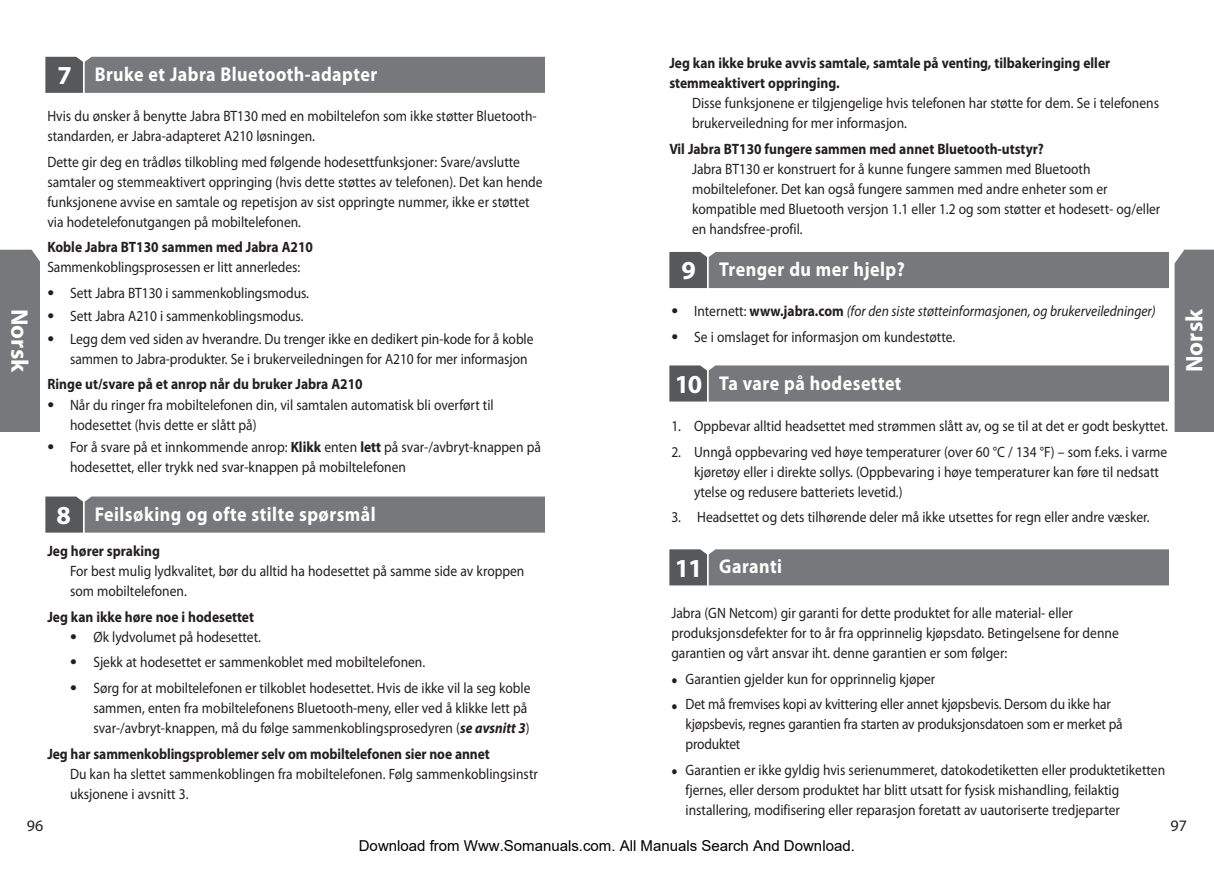
<style>
.page{position:relative;width:1214px;height:874px;background:#fff}
.page>*{position:absolute;margin:0;border:0;box-sizing:border-box;transform-origin:0 0}
.t1{font:700 24px "Myriad Pro";letter-spacing:.005em;color:#fff}
.t2{font:700 20px "Myriad Pro";letter-spacing:.025em;color:#fff;scale:.9 1}
.t3{font:16px "Myriad Pro";color:#231f20}
.t4{font:15px/20px "Myriad Pro";color:#231f20;scale:.9 1}
.t5{font:700 15px/20px "Myriad Pro";color:#231f20;scale:.9 1}
.t6{font:italic 15px "Myriad Pro";color:#231f20;scale:.9 1}
.t7{font:15px "Arial";color:#000}
.s1{font-size:26px}
.s2{font-size:24px}
.s3{font-weight:700}
.s4{font-style:normal;font-size:24px}
.s5{font-style:normal}
.s6{font-weight:700;font-style:normal}
.s7{font-weight:700;font-style:italic}
</style>
<div class="page">
<div style="left:0;top:249px;width:39px;height:182px;background:#76787b"></div>
<div style="left:1174px;top:249px;width:39px;height:182px;background:#76787b"></div>
<svg style="left:45px;top:532px;width:499px;height:1px"></svg>
<svg style="left:45px;top:496px;width:499px;height:36px;background:#76787b"></svg>
<svg style="left:45px;top:57px;width:499px;height:36px;background:#757679"></svg>
<svg style="left:669px;top:252px;width:499px;height:36px;background:#747679"></svg>
<svg style="left:669px;top:401px;width:499px;height:1px"></svg>
<svg style="left:669px;top:365px;width:499px;height:36px;background:#76787b"></svg>
<div style="left:669px;top:549px;width:499px;height:39px;background:linear-gradient(to right,#c0c1c3,#c4c5c8)"></div>
<svg style="left:669px;top:549px;width:499px;height:36px;background:#75777a"></svg>
<p class="t5" style="left:669px;top:53px;width:491px">Jeg kan ikke bruke avvis samtale, samtale på venting, tilbakeringing eller stemmeaktivert oppringing.</p>
<p class="t4" style="left:692px;top:93px;width:520px">Disse funksjonene er tilgjengelige hvis telefonen har støtte for dem. Se i telefonens brukerveiledning for mer informasjon.</p>
<p class="t5" style="left:669px;top:139px;width:417px">Vil Jabra BT130 fungere sammen med annet Bluetooth-utstyr?</p>
<p class="t4" style="left:692px;top:159px;width:522px">Jabra BT130 er konstruert for å kunne fungere sammen med Bluetooth mobiltelefoner. Det kan også fungere sammen med andre enheter som er kompatible med Bluetooth versjon 1.1 eller 1.2 og som støtter et hodesett- og/eller en handsfree-profil.</p>
<h2 class="t2" style="left:57px;top:63px;width:357px"><span class="s1">7</span> Bruke et Jabra Bluetooth-adapter</h2>
<p class="t4" style="left:47px;top:106px;width:545px">Hvis du ønsker å benytte Jabra BT130 med en mobiltelefon som ikke støtter Bluetooth&shy;standarden, er Jabra-adapteret A210 løsningen.</p>
<p class="t4" style="left:47px;top:152px;width:551px">Dette gir deg en trådløs tilkobling med følgende hodesettfunksjoner: Svare/avslutte samtaler og stemmeaktivert oppringing (hvis dette støttes av telefonen). Det kan hende funksjonene avvise en samtale og repetisjon av sist oppringte nummer, ikke er støttet via hodetelefonutgangen på mobiltelefonen.</p>
<p class="t5" style="left:47px;top:237px;width:296px">Koble Jabra BT130 sammen med Jabra A210</p>
<p class="t4" style="left:47px;top:257px;width:282px">Sammenkoblingsprosessen er litt annerledes:</p>
<p class="t4" style="left:47px;top:283px;width:292px"><span class="s2">•</span> Sett Jabra BT130 i sammenkoblingsmodus.</p>
<p class="t4" style="left:47px;top:306px;width:286px"><span class="s2">•</span> Sett Jabra A210 i sammenkoblingsmodus.</p>
<p class="t4" style="left:70px;top:329px;width:516px;text-indent:-23px"><span class="s2">•</span> Legg dem ved siden av hverandre. Du trenger ikke en dedikert pin-kode for å koble sammen to Jabra-produkter. Se i brukerveiledningen for A210 for mer informasjon</p>
<p class="t5" style="left:47px;top:374px;width:352px">Ringe ut/svare på et anrop når du bruker Jabra A210</p>
<p class="t4" style="left:70px;top:394px;width:472px;text-indent:-23px"><span class="s2">•</span> Når du ringer fra mobiltelefonen din, vil samtalen automatisk bli overført til hodesettet (hvis dette er slått på)</p>
<p class="t4" style="left:70px;top:437px;width:524px;text-indent:-23px"><span class="s2">•</span> For å svare på et innkommende anrop: <span class="s3">Klikk</span> enten <span class="s3">lett</span> på svar-/avbryt-knappen på hodesettet, eller trykk ned svar-knappen på mobiltelefonen</p>
<h2 class="t2" style="left:681px;top:258px;width:250px"><span class="s1">9</span> Trenger du mer hjelp?</h2>
<p class="t6" style="left:671px;top:302px;width:539px"><span class="s4">•</span> <span class="s5">Internett:</span> <span class="s6">www.jabra.com</span> (for den siste støtteinformasjonen, og brukerveiledninger)</p>
<p class="t4" style="left:671px;top:327px;width:317px"><span class="s2">•</span> Se i omslaget for informasjon om kundestøtte.</p>
<h2 class="t2" style="left:674px;top:372px;width:253px"><span class="s1">10</span> Ta vare på hodesettet</h2>
<p class="t4" style="left:671px;top:416px;width:553px">1. Oppbevar alltid headsettet med strømmen slått av, og se til at det er godt beskyttet.</p>
<p class="t4" style="left:694px;top:441px;width:527px;text-indent:-23px">2. Unngå oppbevaring ved høye temperaturer (over 60 °C / 134 °F) – som f.eks. i varme kjøretøy eller i direkte sollys. (Oppbevaring i høye temperaturer kan føre til nedsatt ytelse og redusere batteriets levetid.)</p>
<p class="t4" style="left:671px;top:507px;width:533px">3. Headsettet og dets tilhørende deler må ikke utsettes for regn eller andre væsker.</p>
<h1 class="t1" style="left:1180px;top:372px;width:65px;rotate:-90deg">Norsk</h1>
<h1 class="t1" style="left:33px;top:308px;width:65px;rotate:90deg">Norsk</h1>
<h2 class="t2" style="left:57px;top:503px;width:356px"><span class="s1">8</span> Feilsøking og ofte stilte spørsmål</h2>
<p class="t5" style="left:47px;top:541px;width:127px">Jeg hører spraking</p>
<p class="t4" style="left:70px;top:561px;width:506px">For best mulig lydkvalitet, bør du alltid ha hodesettet på samme side av kroppen som mobiltelefonen.</p>
<p class="t5" style="left:47px;top:606px;width:231px">Jeg kan ikke høre noe i hodesettet</p>
<p class="t4" style="left:70px;top:626px;width:213px"><span class="s2">•</span> Øk lydvolumet på hodesettet.</p>
<p class="t4" style="left:70px;top:652px;width:396px"><span class="s2">•</span> Sjekk at hodesettet er sammenkoblet med mobiltelefonen.</p>
<p class="t4" style="left:93px;top:678px;width:487px;text-indent:-23px"><span class="s2">•</span> Sørg for at mobiltelefonen er tilkoblet hodesettet. Hvis de ikke vil la seg koble sammen, enten fra mobiltelefonens Bluetooth-meny, eller ved å klikke lett på svar-/avbryt-knappen, må du følge sammenkoblingsprosedyren (<span class="s7">se avsnitt 3</span>)</p>
<p class="t5" style="left:47px;top:743px;width:493px">Jeg har sammenkoblingsproblemer selv om mobiltelefonen sier noe annet</p>
<p class="t4" style="left:70px;top:763px;width:521px">Du kan ha slettet sammenkoblingen fra mobiltelefonen. Følg sammenkoblingsinstr uksjonene i avsnitt 3.</p>
<h2 class="t2" style="left:674px;top:555px;width:120px"><span class="s1">11</span> Garanti</h2>
<p class="t4" style="left:671px;top:603px;width:498px">Jabra (GN Netcom) gir garanti for dette produktet for alle material- eller produksjonsdefekter for to år fra opprinnelig kjøpsdato. Betingelsene for denne garantien og vårt ansvar iht. denne garantien er som følger:</p>
<p class="t4" style="left:671px;top:668px;width:295px"><span class="s2">•</span> Garantien gjelder kun for opprinnelig kjøper</p>
<p class="t4" style="left:685px;top:694px;width:487px;text-indent:-14px"><span class="s2">•</span> Det må fremvises kopi av kvittering eller annet kjøpsbevis. Dersom du ikke har kjøpsbevis, regnes garantien fra starten av produksjonsdatoen som er merket på produktet</p>
<p class="t4" style="left:685px;top:760px;width:534px;text-indent:-14px"><span class="s2">•</span> Garantien er ikke gyldig hvis serienummeret, datokodetiketten eller produktetiketten fjernes, eller dersom produktet har blitt utsatt for fysisk mishandling, feilaktig installering, modifisering eller reparasjon foretatt av uautoriserte tredjeparter</p>
<p class="t7" style="left:359px;top:836px;width:497px">Download from Www.Somanuals.com. All Manuals Search And Download.</p>
<p class="t3" style="left:27px;top:816px;width:18px">96</p>
<p class="t3" style="left:1170px;top:816px;width:18px">97</p>
</div>
